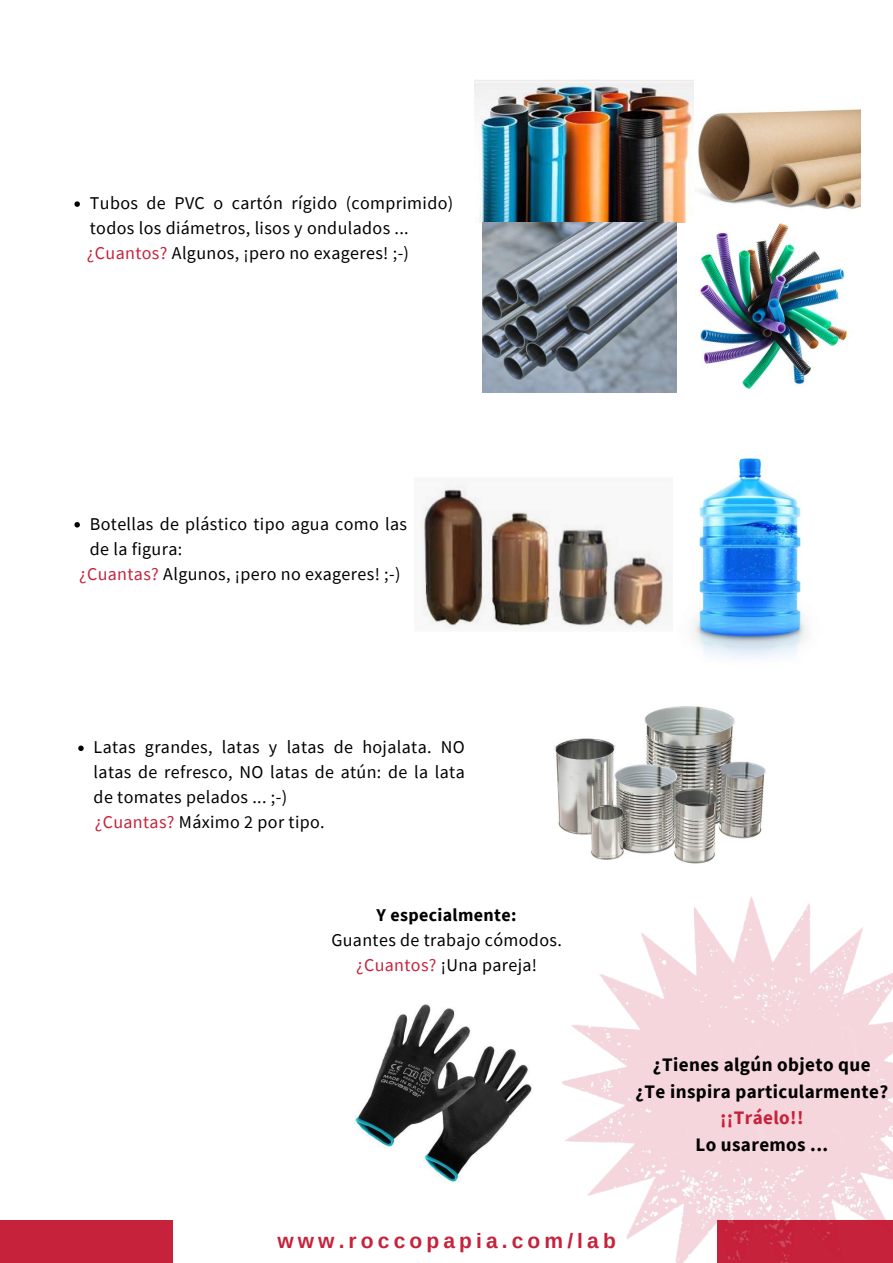
<style>
.page{position:relative;width:893px;height:1263px;background:#fff}
.page>*{position:absolute;margin:0;border:0;box-sizing:border-box;transform-origin:0 0}
.t1{font:700 21px "Arimo";letter-spacing:.195em;color:#c7223b}
.t2{font:700 19.05px/26.4px "Source Sans Pro";letter-spacing:.02em;color:#000;text-align:center}
.t3{font:700 19.05px "Source Sans Pro";letter-spacing:.02em;color:#c7223b}
.t4{font:18px/24.9px "Source Sans Pro";letter-spacing:.02em;color:#000}
.t5{font:700 18px "Source Sans Pro";letter-spacing:.02em;color:#000}
.s1{color:#c7223b}
</style>
<div class="page">
<div style="left:0;top:1220px;width:173px;height:43px;background:#c7223b"></div>
<img style="left:354px;top:1004px;width:178px;height:178px">
<img style="left:474px;top:79px;width:220px;height:143px">
<img style="left:698px;top:108px;width:163px;height:102px">
<img style="left:688px;top:218px;width:162px;height:171px">
<img style="left:483px;top:222px;width:193px;height:170px">
<svg style="left:74px;top:201px;width:6px;height:6px"></svg>
<img style="left:421px;top:484px;width:251px;height:145px">
<img style="left:694px;top:459px;width:112px;height:200px">
<svg style="left:74px;top:522px;width:6px;height:5px"></svg>
<img style="left:554px;top:706px;width:212px;height:158px">
<svg style="left:78px;top:745px;width:6px;height:6px"></svg>
<img style="left:562px;top:896px;width:331px;height:367px">
<p class="t4" style="left:87px;top:190px;width:368px">Tubos de PVC o cartón rígido (comprimido) todos los diámetros, lisos y ondulados ... <span class="s1">¿Cuantos?</span> Algunos, ¡pero no exageres! ;-)</p>
<p class="t4" style="left:90px;top:511px;width:319px">Botellas de plástico tipo agua como las</p>
<p class="t4" style="left:90px;top:536px;width:94px">de la figura:</p>
<p class="t4" style="left:79px;top:561px;width:323px"><span class="s1">¿Cuantas?</span> Algunos, ¡pero no exageres! ;-)</p>
<p class="t4" style="left:94px;top:735px;width:373px">Latas grandes, latas y latas de hojalata. NO latas de refresco, NO latas de atún: de la lata de tomates pelados ... ;-)<br><span class="s1">¿Cuantas?</span> Máximo 2 por tipo.</p>
<p class="t5" style="left:376px;top:903px;width:141px">Y especialmente:</p>
<p class="t4" style="left:331px;top:927px;width:232px;text-align:center">Guantes de trabajo cómodos. <span class="s1">¿Cuantos?</span> ¡Una pareja!</p>
<p class="t2" style="left:635px;top:1051px;width:254px">¿Tienes algún objeto que<br>¿Te inspira particularmente?</p>
<p class="t3" style="left:720px;top:1105px;width:85px">¡¡Tráelo!!</p>
<p class="t2" style="left:695px;top:1130px;width:134px">Lo usaremos ...</p>
<p class="t1" style="left:277px;top:1229px;width:340px">www.roccopapia.com/lab</p>
</div>
